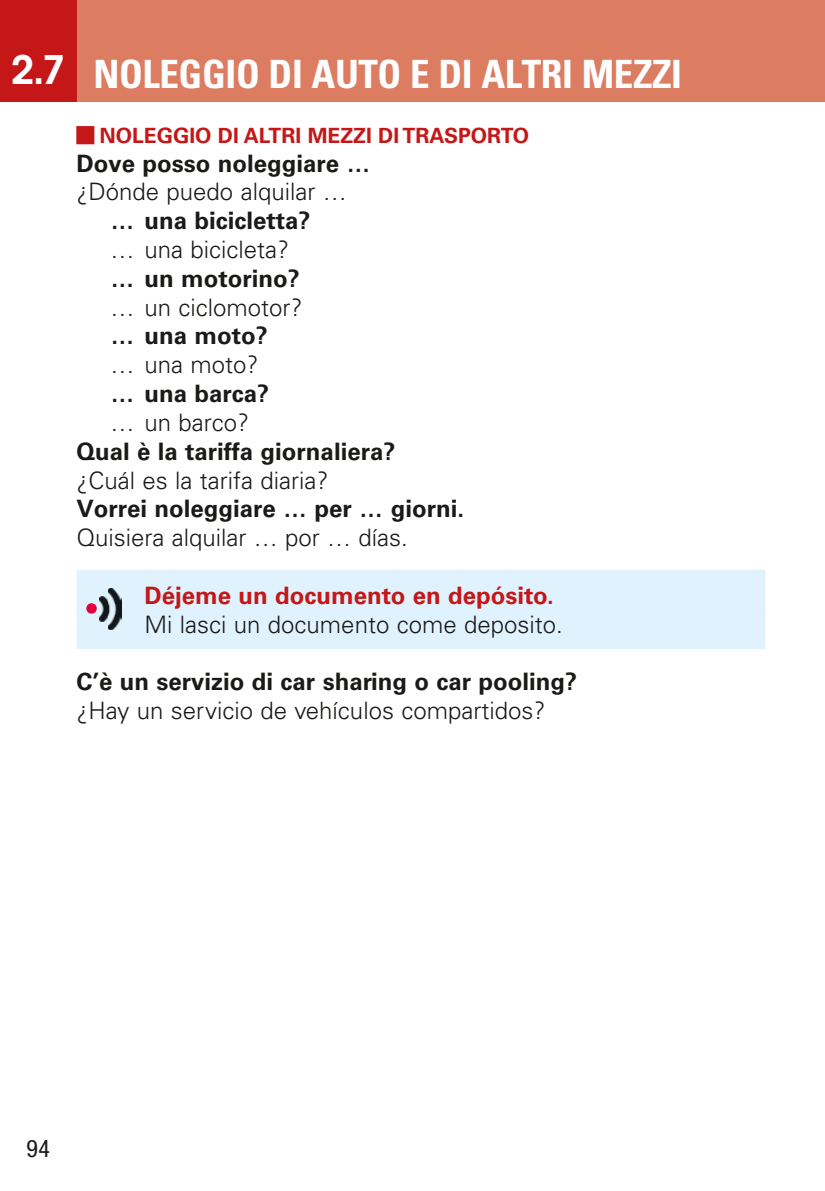
<style>
.page{position:relative;width:825px;height:1191px;background:#fff}
.page>*{position:absolute;margin:0;border:0;box-sizing:border-box;transform-origin:0 0}
.t1{font:700 condensed 39px "Univers LT Std";letter-spacing:-.01em;color:#fff}
.t2{font:300 24px "Univers LT Std";color:#1a1a18}
.t3{font:700 24px "Univers LT Std";color:#1a1a18}
.t4{font:700 24px "Univers LT Std";color:#c51718}
.t5{font:condensed 24px "Helvetica Neue LT Std";color:#1a1a18}
.t6{font:700 21px "Univers LT Std";color:#c51718}
.s1{font-family:"ITC Avant Garde Std";font-weight:600;font-stretch:normal}
.s2{font-family:"Abacus Two S Si";font-weight:400;font-size:18px}
</style>
<div class="page">
<div style="left:0;top:0;width:825px;height:102px;background:#dc7d62"></div>
<div style="left:0;top:0;width:77px;height:102px;background:#c51718"></div>
<div style="left:77px;top:570px;width:688px;height:42px;background:#dff2fd"></div>
<div style="left:77px;top:607px;width:688px;height:42px;background:#dff2fd"></div>
<svg style="left:86px;top:603px;width:11px;height:11px"></svg>
<img style="left:100px;top:596px;width:8px;height:25px">
<img style="left:108px;top:588px;width:13px;height:41px">
<h1 class="t1" style="left:11px;top:51px;width:673px"><span class="s1">2.7</span> NOLEGGIO DI AUTO E DI ALTRI MEZZI</h1>
<p class="t6" style="left:77px;top:128px;width:454px"><span class="s2">W</span> NOLEGGIO DI ALTRI MEZZI DI TRASPORTO</p>
<p class="t3" style="left:77px;top:154px;width:296px">Dove posso noleggiare …</p>
<p class="t2" style="left:77px;top:183px;width:272px">¿Dónde puedo alquilar …</p>
<p class="t3" style="left:111px;top:212px;width:202px">… una bicicletta?</p>
<p class="t2" style="left:111px;top:241px;width:180px">… una bicicleta?</p>
<p class="t3" style="left:111px;top:269px;width:191px">… un motorino?</p>
<p class="t2" style="left:111px;top:298px;width:194px">… un ciclomotor?</p>
<p class="t3" style="left:111px;top:327px;width:159px">… una moto?</p>
<p class="t2" style="left:111px;top:356px;width:150px">… una moto?</p>
<p class="t3" style="left:111px;top:385px;width:160px">… una barca?</p>
<p class="t2" style="left:111px;top:413px;width:140px">… un barco?</p>
<p class="t3" style="left:77px;top:442px;width:320px">Qual è la tariffa giornaliera?</p>
<p class="t2" style="left:77px;top:471px;width:254px">¿Cuál es la tarifa diaria?</p>
<p class="t3" style="left:77px;top:500px;width:389px">Vorrei noleggiare … per … giorni.</p>
<p class="t2" style="left:77px;top:529px;width:333px">Quisiera alquilar … por … días.</p>
<p class="t4" style="left:145px;top:586px;width:411px">Déjeme un documento en depósito.</p>
<p class="t2" style="left:145px;top:615px;width:420px">Mi lasci un documento come deposito.</p>
<p class="t3" style="left:77px;top:673px;width:502px">C’è un servizio di car sharing o car pooling?</p>
<p class="t2" style="left:77px;top:701px;width:470px">¿Hay un servicio de vehículos compartidos?</p>
<p class="t5" style="left:26px;top:1134px;width:25px">94</p>
</div>
